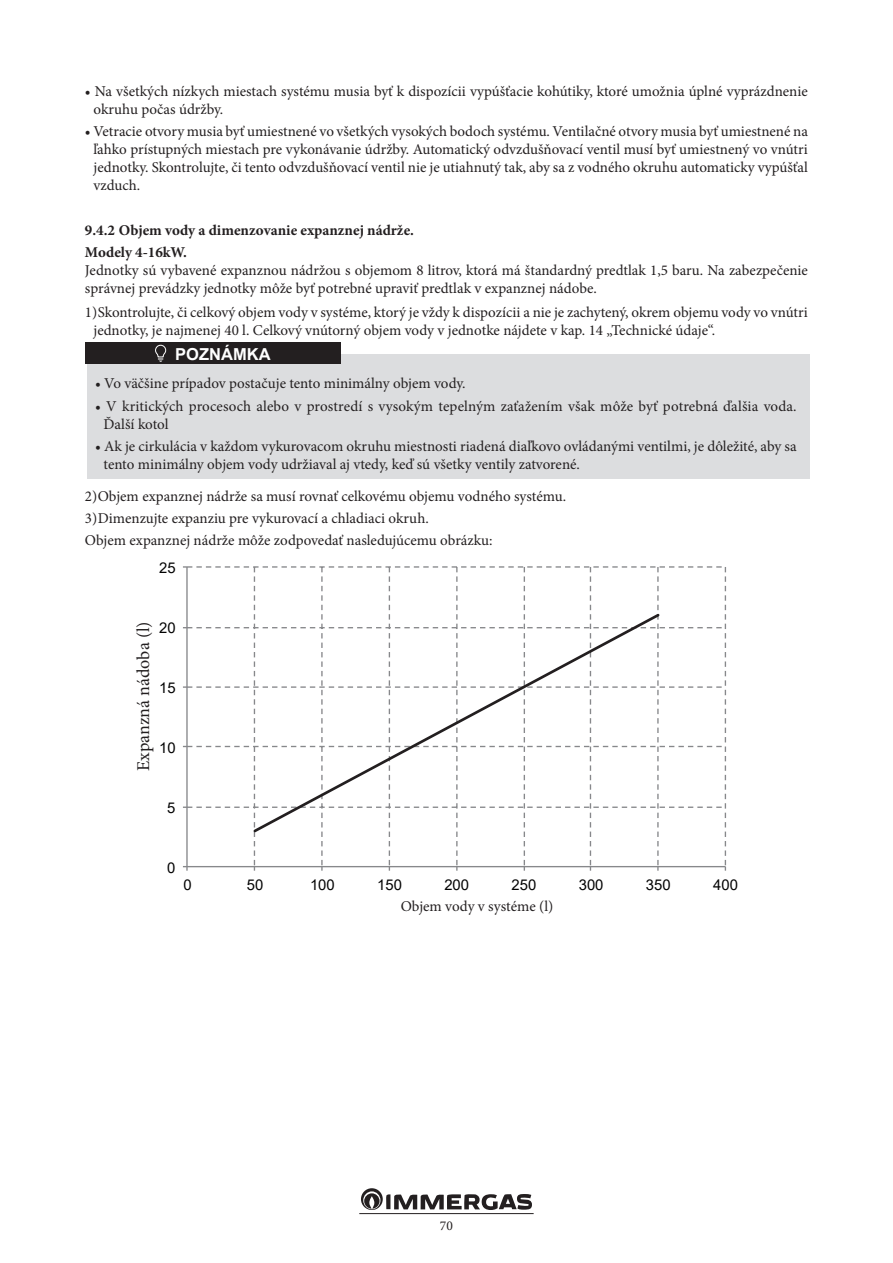
<style>
.page{position:relative;width:893px;height:1263px;background:#fff}
.page>*{position:absolute;margin:0;border:0;box-sizing:border-box;transform-origin:0 0}
.t1{font:18px "Minion Pro";color:#231f20}
.t2{font:17.55px "Arial";color:#030303}
.t3{font:700 16.5px "Arial";color:#fff}
.t4{font:15px/18px "Minion Pro";color:#231f20}
.t5{font:700 15px/22.2px "Minion Pro";color:#231f20}
.t6{font:14.85px "Arial";color:#030303}
.t7{font:13.5px "Minion Pro";color:#231f20}
</style>
<div class="page">
<hr style="left:359px;top:1213px;width:175px;height:1px;background:#231f20">
<svg style="left:361px;top:1188px;width:171px;height:22px"></svg>
<div style="left:87px;top:354px;width:723px;height:124px;background:#dcdddf"></div>
<div style="left:85px;top:343px;width:255px;height:21px;background:#231f20"></div>
<svg style="left:155px;top:344px;width:12px;height:18px"></svg>
<svg style="left:183px;top:566px;width:543px;height:305px"></svg>
<svg style="left:251px;top:611px;width:411px;height:224px"></svg>
<p class="t4" style="left:93px;top:83px;width:716px;text-indent:-9px">• Na všetkých nízkych miestach systému musia byť k dispozícii vypúšťacie kohútiky, ktoré umožnia úplné vyprázdnenie okruhu počas údržby.</p>
<p class="t4" style="left:93px;top:124px;width:716px;text-align:justify;text-indent:-9px">• Vetracie otvory musia byť umiestnené vo všetkých vysokých bodoch systému. Ventilačné otvory musia byť umiestnené na ľahko prístupných miestach pre vykonávanie údržby. Automatický odvzdušňovací ventil musí byť umiestnený vo vnútri jednotky. Skontrolujte, či tento odvzdušňovací ventil nie je utiahnutý tak, aby sa z vodného okruhu automaticky vypúšťal vzduch.</p>
<p class="t5" style="left:85px;top:220px;width:331px">9.4.2 Objem vody a dimenzovanie expanznej nádrže.<br>Modely 4-16kW.</p>
<p class="t4" style="left:85px;top:262px;width:724px">Jednotky sú vybavené expanznou nádržou s objemom 8 litrov, ktorá má štandardný predtlak 1,5 baru. Na zabezpečenie správnej prevádzky jednotky môže byť potrebné upraviť predtlak v expanznej nádobe.</p>
<p class="t4" style="left:93px;top:305px;width:716px;text-indent:-9px">1) Skontrolujte, či celkový objem vody v systéme, ktorý je vždy k dispozícii a nie je zachytený, okrem objemu vody vo vnútri jednotky, je najmenej 40 l. Celkový vnútorný objem vody v jednotke nájdete v kap. 14 „Technické údaje“.</p>
<p class="t4" style="left:95px;top:376px;width:372px">• Vo väčšine prípadov postačuje tento minimálny objem vody.</p>
<p class="t4" style="left:104px;top:398px;width:695px;text-indent:-9px">• V kritických procesoch alebo v prostredí s vysokým tepelným zaťažením však môže byť potrebná ďalšia voda.<br>Ďalší kotol</p>
<p class="t4" style="left:104px;top:438px;width:695px;text-indent:-9px">• Ak je cirkulácia v každom vykurovacom okruhu miestnosti riadená diaľkovo ovládanými ventilmi, je dôležité, aby sa tento minimálny objem vody udržiaval aj vtedy, keď sú všetky ventily zatvorené.</p>
<p class="t3" style="left:175px;top:345px;width:97px">POZNÁMKA</p>
<p class="t4" style="left:85px;top:488px;width:483px">2) Objem expanznej nádrže sa musí rovnať celkovému objemu vodného systému.</p>
<p class="t4" style="left:85px;top:508px;width:409px;line-height:22.2px">3) Dimenzujte expanziu pre vykurovací a chladiaci okruh.<br>Objem expanznej nádrže môže zodpovedať nasledujúcemu obrázku:</p>
<p class="t6" style="left:159px;top:559px;width:18px">25</p>
<p class="t2" style="left:134px;top:792px;width:181px;rotate:-90deg">Vaso di espansione (L)</p>
<p class="t6" style="left:159px;top:619px;width:18px">20</p>
<p class="t1" style="left:136px;top:771px;width:151px;rotate:-90deg">Expanzná nádoba (l)</p>
<p class="t6" style="left:159px;top:679px;width:18px">15</p>
<p class="t6" style="left:159px;top:739px;width:18px">10</p>
<p class="t6" style="left:167px;top:799px;width:10px">5</p>
<p class="t6" style="left:167px;top:859px;width:10px">0</p>
<p class="t6" style="left:184px;top:876px;width:10px">0</p>
<p class="t6" style="left:247px;top:876px;width:18px">50</p>
<p class="t6" style="left:310px;top:876px;width:26px">100</p>
<p class="t6" style="left:377px;top:876px;width:26px">150</p>
<p class="t6" style="left:444px;top:876px;width:26px">200</p>
<p class="t6" style="left:511px;top:876px;width:26px">250</p>
<p class="t6" style="left:579px;top:876px;width:26px">300</p>
<p class="t6" style="left:646px;top:876px;width:26px">350</p>
<p class="t6" style="left:713px;top:876px;width:26px">400</p>
<p class="t6" style="left:369px;top:898px;width:215px">Volume dell'acqua di sistema (L)</p>
<p class="t4" style="left:401px;top:899px;width:154px">Objem vody v systéme (l)</p>
<p class="t7" style="left:440px;top:1220px;width:14px">70</p>
</div>
